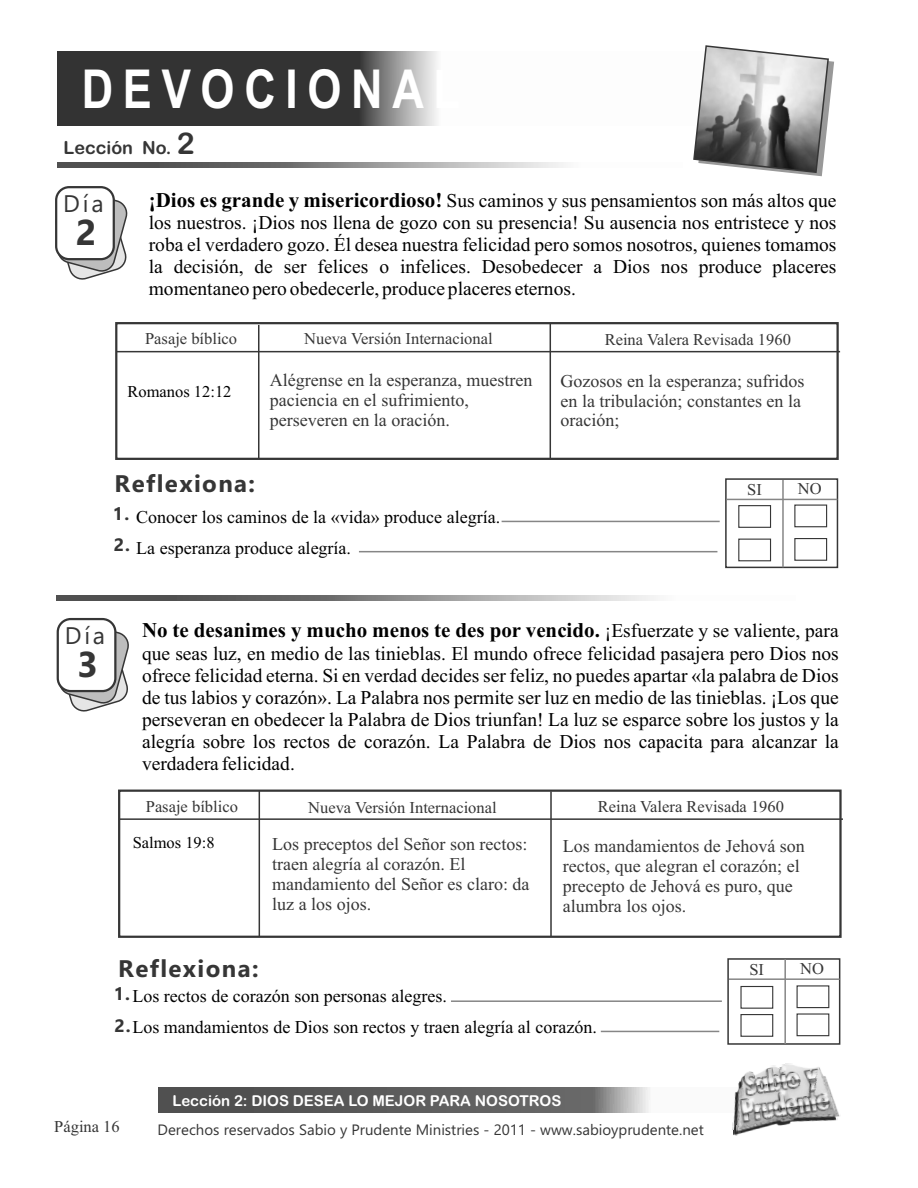
<style>
.page{position:relative;width:918px;height:1188px;background:#fff}
.page>*{position:absolute;margin:0;border:0;box-sizing:border-box;transform-origin:0 0}
.t1{font:700 53.7px "Arial";letter-spacing:.22em;color:#fff;scale:.81 1}
.t2{font:700 36px "Ebrima";color:#363636}
.t3{font:700 24px "Ebrima";letter-spacing:.06em;color:#363636}
.t4{font:24px "Ebrima";letter-spacing:.115em;color:#363636}
.t5{font:700 21px "Times New Roman";color:#000}
.t6{font:19.5px/22px "Times New Roman";color:#000;text-align:justify}
.t7{font:18px/20px "Times New Roman";color:#363636}
.t8{font:18px/30.9px "Times New Roman";color:#000}
.t9{font:18px "Arial Rounded MT Bold";color:#363636}
.t10{font:700 18px/30.8px "Ebrima";color:#363636}
.t11{font:16.5px "Times New Roman";color:#363636}
.t12{font:16.5px "Times New Roman";color:#000}
.t13{font:15px "Ebrima";color:#363636}
.t14{font:15px "Arial Rounded MT Bold";color:#fff}
.s1{font-size:30px}
.s2{font-weight:700;font-size:21px}
.s3{font-weight:400;font-size:19.5px}
.s4{font-family:"Ebrima";font-weight:700;color:#363636}
</style>
<div class="page">
<svg style="left:158px;top:1088px;width:492px;height:24px;background:#646464"></svg>
<div style="left:118px;top:790px;width:724px;height:148px;border:2px solid #363636"></div>
<hr style="left:119px;top:818px;width:724px;height:2px;background:#363636">
<hr style="left:259px;top:790px;width:1px;height:147px;background:#363636">
<hr style="left:550px;top:791px;width:2px;height:146px;background:#363636">
<svg style="left:57px;top:52px;width:380px;height:73px;background:#484848"></svg>
<div style="left:115px;top:322px;width:724px;height:138px;border:2px solid #363636"></div>
<svg style="left:59px;top:199px;width:69px;height:81px"></svg>
<div style="left:55px;top:186px;width:60px;height:74px;background:#fff;border:2px solid #363636;border-radius:13px"></div>
<hr style="left:116px;top:351px;width:724px;height:1px;background:#363636">
<hr style="left:258px;top:325px;width:1px;height:134px;background:#363636">
<hr style="left:550px;top:324px;width:1px;height:135px;background:#363636">
<svg style="left:57px;top:162px;width:507px;height:6px;background:#898989"></svg>
<svg style="left:56px;top:624px;width:73px;height:88px"></svg>
<div style="left:57px;top:618px;width:59px;height:74px;background:#fff;border:2px solid #363636;border-radius:13px"></div>
<svg style="left:56px;top:595px;width:600px;height:6px;background:#898989"></svg>
<hr style="left:502px;top:521px;width:218px;height:1px;background:#868686">
<hr style="left:359px;top:551px;width:358px;height:1px;background:#868686">
<svg style="left:794px;top:504px;width:34px;height:24px"></svg>
<svg style="left:794px;top:538px;width:34px;height:23px"></svg>
<div style="left:725px;top:478px;width:113px;height:90px;border:2px solid #363636"></div>
<svg style="left:738px;top:505px;width:34px;height:23px"></svg>
<svg style="left:738px;top:538px;width:34px;height:24px"></svg>
<hr style="left:727px;top:499px;width:110px;height:1px;background:#868686">
<hr style="left:782px;top:480px;width:2px;height:87px;background:#868686">
<hr style="left:451px;top:1000px;width:271px;height:2px;background:#868686">
<hr style="left:601px;top:1031px;width:118px;height:1px;background:#868686">
<svg style="left:796px;top:985px;width:34px;height:52px"></svg>
<div style="left:727px;top:958px;width:113px;height:87px;border:2px solid #363636"></div>
<svg style="left:740px;top:985px;width:34px;height:52px"></svg>
<hr style="left:729px;top:978px;width:111px;height:2px;background:#868686">
<hr style="left:784px;top:959px;width:2px;height:85px;background:#868686">
<img style="left:732px;top:1063px;width:108px;height:70px">
<svg style="left:693px;top:45px;width:141px;height:132px"></svg>
<h1 class="t1" style="left:82px;top:69px;width:469px">DEVOCIONAL</h1>
<p class="t9" style="left:64px;top:141px;width:132px">Lección No. <span class="s1">2</span></p>
<p class="t4" style="left:63px;top:195px;width:42px">Día</p>
<h2 class="t2" style="left:76px;top:218px;width:22px">2</h2>
<p class="t6" style="left:149px;top:191px;width:689px"><span class="s2">¡Dios es grande y misericordioso!</span> Sus caminos y sus pensamientos son más altos que los nuestros. ¡Dios nos llena de gozo con su presencia! Su ausencia nos entristece y nos roba el verdadero gozo. Él desea nuestra felicidad pero somos nosotros, quienes tomamos la decisión, de ser felices o infelices. Desobedecer a Dios nos produce placeres momentaneo pero obedecerle, produce placeres eternos.</p>
<p class="t11" style="left:145px;top:332px;width:94px">Pasaje bíblico</p>
<p class="t11" style="left:304px;top:333px;width:190px">Nueva Versión Internacional</p>
<p class="t11" style="left:605px;top:333px;width:188px">Reina Valera Revisada 1960</p>
<p class="t12" style="left:128px;top:385px;width:106px">Romanos 12:12</p>
<p class="t7" style="left:270px;top:372px;width:264px">Alégrense en la esperanza, muestren paciencia en el sufrimiento, perseveren en la oración.</p>
<p class="t7" style="left:561px;top:372px;width:245px">Gozosos en la esperanza; sufridos en la tribulación; constantes en la oración;</p>
<p class="t3" style="left:115px;top:474px;width:142px">Reflexiona:</p>
<p class="t11" style="left:747px;top:484px;width:16px">SI</p>
<p class="t11" style="left:798px;top:483px;width:25px">NO</p>
<p class="t10" style="left:113px;top:500px;width:19px">1.<br>2.</p>
<p class="t8" style="left:136px;top:503px;width:365px">Conocer los caminos de la «vida» produce alegría.<br>La esperanza produce alegría.</p>
<p class="t4" style="left:65px;top:627px;width:42px">Día</p>
<h2 class="t2" style="left:77px;top:650px;width:22px">3</h2>
<p class="t5" style="left:142px;top:623px;width:698px">No te desanimes y mucho menos te des por vencido. <span class="s3">¡Esfuerzate y se valiente, para</span></p>
<p class="t6" style="left:142px;top:644px;width:698px">que seas luz, en medio de las tinieblas. El mundo ofrece felicidad pasajera pero Dios nos ofrece felicidad eterna. Si en verdad decides ser feliz, no puedes apartar «la palabra de Dios de tus labios y corazón». La Palabra nos permite ser luz en medio de las tinieblas. ¡Los que perseveran en obedecer la Palabra de Dios triunfan! La luz se esparce sobre los justos y la alegría sobre los rectos de corazón. La Palabra de Dios nos capacita para alcanzar la verdadera felicidad.</p>
<p class="t11" style="left:146px;top:801px;width:94px">Pasaje bíblico</p>
<p class="t11" style="left:308px;top:801px;width:190px">Nueva Versión Internacional</p>
<p class="t11" style="left:598px;top:801px;width:188px">Reina Valera Revisada 1960</p>
<p class="t12" style="left:133px;top:837px;width:84px">Salmos 19:8</p>
<p class="t7" style="left:272px;top:836px;width:259px">Los preceptos del Señor son rectos: traen alegría al corazón. El mandamiento del Señor es claro: da luz a los ojos.</p>
<p class="t7" style="left:563px;top:838px;width:243px">Los mandamientos de Jehová son rectos, que alegran el corazón; el precepto de Jehová es puro, que alumbra los ojos.</p>
<p class="t3" style="left:118px;top:959px;width:142px">Reflexiona:</p>
<p class="t8" style="left:114px;top:982px;width:485px"><span class="s4">1.</span>Los rectos de corazón son personas alegres.<br><span class="s4">2.</span>Los mandamientos de Dios son rectos y traen alegría al corazón.</p>
<p class="t11" style="left:749px;top:963px;width:16px">SI</p>
<p class="t11" style="left:800px;top:963px;width:25px">NO</p>
<p class="t14" style="left:172px;top:1095px;width:391px">Lección 2: DIOS DESEA LO MEJOR PARA NOSOTROS</p>
<p class="t11" style="left:54px;top:1120px;width:67px">Página 16</p>
<p class="t13" style="left:158px;top:1124px;width:548px">Derechos reservados Sabio y Prudente Ministries - 2011 - www.sabioyprudente.net</p>
</div>
